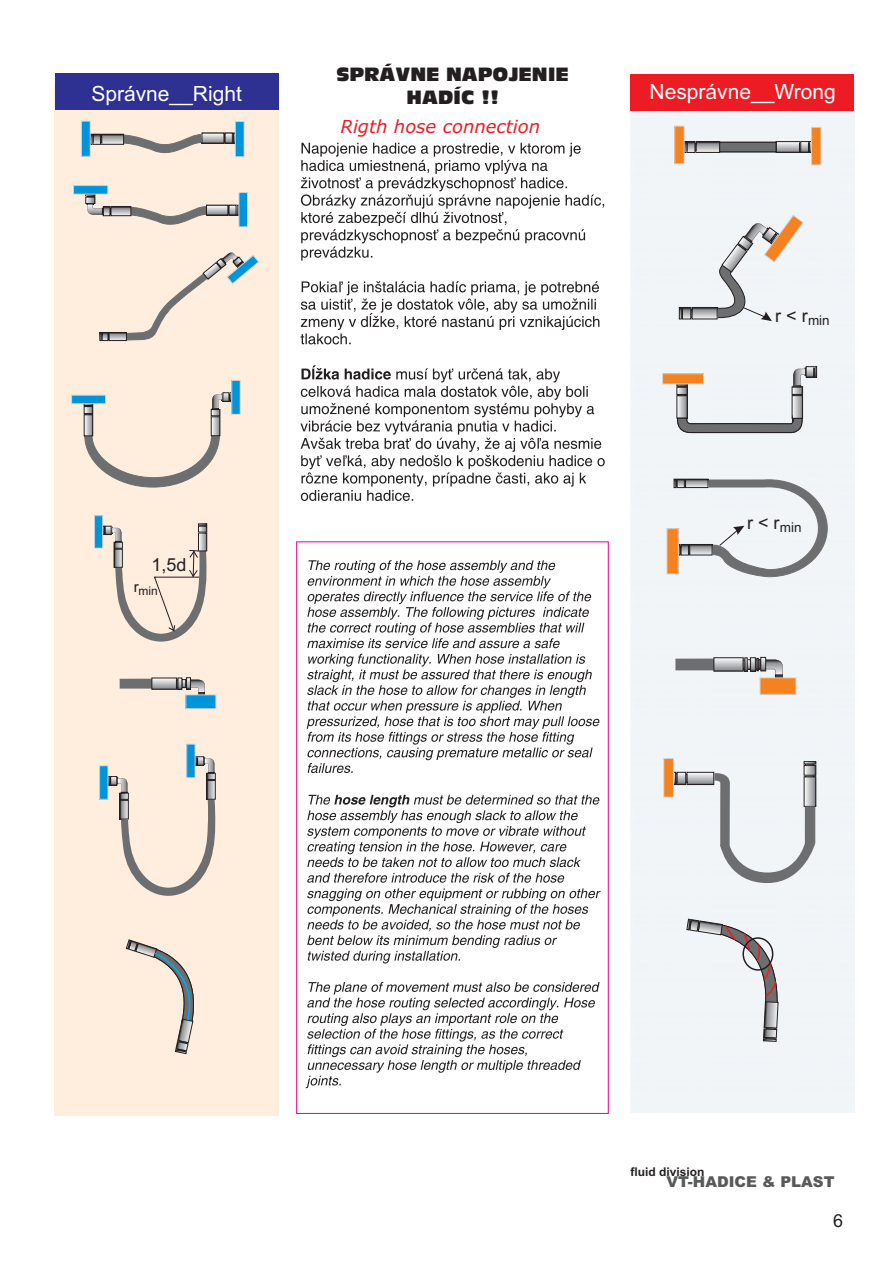
<style>
.page{position:relative;width:893px;height:1263px;background:#fff}
.page>*{position:absolute;margin:0;border:0;box-sizing:border-box;transform-origin:0 0}
.t1{font:21px "Arial";color:#fff}
.t2{font:italic 18px "Verdana";color:#ed1c24}
.t3{font:18px "Arial";color:#231f20}
.t4{font:700 17.85px/23.9px "Antique Olive Compact";color:#231f20;text-align:center}
.t5{font:900 15px "Arial";color:#58595b}
.t6{font:700 12px "Arial";color:#231f20}
.t7{font:12px "Arial";color:#231f20}
</style>
<div class="page">
<div style="left:55px;top:110px;width:223px;height:1006px;background:#ffeddd"></div>
<div style="left:631px;top:79px;width:224px;height:1033px;background:#f1f5f8"></div>
<svg style="left:676px;top:366px;width:141px;height:67px"></svg>
<div style="left:662px;top:374px;width:41px;height:10px;background:#f5821f"></div>
<svg style="left:689px;top:774px;width:23px;height:9px"></svg>
<div style="left:687px;top:772px;width:27px;height:13px;border:1px solid #231f20"></div>
<svg style="left:673px;top:772px;width:14px;height:13px"></svg>
<svg style="left:714px;top:761px;width:102px;height:122px"></svg>
<div style="left:664px;top:759px;width:9px;height:38px;background:#f5821f"></div>
<div style="left:663px;top:758px;width:10px;height:39px;border:1px solid #d1d3d4"></div>
<svg style="left:675px;top:659px;width:39px;height:11px"></svg>
<svg style="left:716px;top:660px;width:25px;height:9px"></svg>
<div style="left:714px;top:658px;width:29px;height:13px;border:1px solid #231f20"></div>
<div style="left:760px;top:657px;width:6px;height:14px;border:1px solid #231f20"></div>
<svg style="left:743px;top:658px;width:40px;height:20px"></svg>
<div style="left:760px;top:678px;width:36px;height:16px;background:#f5821f"></div>
<div style="left:760px;top:678px;width:36px;height:17px;border:1px solid #d1d3d4"></div>
<svg style="left:694px;top:309px;width:21px;height:8px"></svg>
<div style="left:692px;top:307px;width:25px;height:12px;border:1px solid #231f20"></div>
<svg style="left:679px;top:307px;width:13px;height:12px"></svg>
<svg style="left:687px;top:481px;width:15px;height:5px"></svg>
<div style="left:685px;top:479px;width:23px;height:9px;border:1px solid #231f20"></div>
<svg style="left:674px;top:479px;width:12px;height:9px"></svg>
<svg style="left:691px;top:546px;width:11px;height:7px"></svg>
<div style="left:689px;top:544px;width:23px;height:11px;border:1px solid #231f20"></div>
<svg style="left:678px;top:544px;width:12px;height:11px"></svg>
<div style="left:667px;top:529px;width:11px;height:45px;background:#f5821f"></div>
<svg style="left:129px;top:206px;width:78px;height:21px;background:#c2b8af"></svg>
<svg style="left:208px;top:207px;width:18px;height:6px"></svg>
<div style="left:206px;top:205px;width:22px;height:10px;border:1px solid #231f20"></div>
<svg style="left:228px;top:205px;width:11px;height:10px"></svg>
<div style="left:229px;top:205px;width:7px;height:10px;border:1px solid #231f20"></div>
<svg style="left:113px;top:208px;width:16px;height:6px"></svg>
<div style="left:111px;top:206px;width:20px;height:10px;border:1px solid #231f20"></div>
<svg style="left:86px;top:194px;width:25px;height:22px"></svg>
<div style="left:74px;top:186px;width:34px;height:8px;background:#0095da"></div>
<div style="left:73px;top:185px;width:35px;height:9px;border:1px solid #d1d3d4"></div>
<div style="left:239px;top:193px;width:8px;height:34px;background:#0095da"></div>
<div style="left:239px;top:192px;width:9px;height:35px;border:1px solid #d1d3d4"></div>
<svg style="left:122px;top:134px;width:81px;height:21px;background:#c0b6ae"></svg>
<svg style="left:103px;top:136px;width:19px;height:6px"></svg>
<div style="left:101px;top:134px;width:23px;height:10px;border:1px solid #231f20"></div>
<svg style="left:90px;top:134px;width:12px;height:11px"></svg>
<svg style="left:204px;top:135px;width:18px;height:6px"></svg>
<svg style="left:224px;top:133px;width:11px;height:10px"></svg>
<div style="left:225px;top:133px;width:7px;height:10px;border:1px solid #231f20"></div>
<div style="left:235px;top:122px;width:9px;height:35px;background:#0095da"></div>
<div style="left:235px;top:121px;width:9px;height:36px;border:1px solid #d1d3d4"></div>
<div style="left:81px;top:121px;width:9px;height:35px;background:#0095da"></div>
<div style="left:81px;top:121px;width:9px;height:35px;border:1px solid #d1d3d4"></div>
<svg style="left:111px;top:334px;width:13px;height:5px"></svg>
<div style="left:109px;top:332px;width:18px;height:9px;border:1px solid #231f20"></div>
<svg style="left:100px;top:332px;width:9px;height:9px"></svg>
<svg style="left:124px;top:251px;width:135px;height:89px;background:#ecdfd3"></svg>
<svg style="left:84px;top:435px;width:136px;height:52px;background:#dccec2"></svg>
<svg style="left:86px;top:417px;width:5px;height:17px"></svg>
<div style="left:84px;top:415px;width:9px;height:21px;border:1px solid #231f20"></div>
<svg style="left:84px;top:404px;width:9px;height:11px"></svg>
<svg style="left:213px;top:419px;width:5px;height:15px"></svg>
<div style="left:211px;top:417px;width:9px;height:19px;border:1px solid #231f20"></div>
<svg style="left:211px;top:393px;width:21px;height:24px"></svg>
<div style="left:72px;top:395px;width:33px;height:9px;background:#0095da"></div>
<div style="left:71px;top:395px;width:35px;height:9px;border:1px solid #d1d3d4"></div>
<div style="left:232px;top:380px;width:8px;height:34px;background:#0095da"></div>
<svg style="left:108px;top:757px;width:109px;height:139px;background:#e7d8cb"></svg>
<div style="left:100px;top:766px;width:8px;height:33px;background:#0095da"></div>
<div style="left:99px;top:766px;width:9px;height:33px;border:1px solid #d1d3d4"></div>
<div style="left:187px;top:744px;width:8px;height:34px;background:#0095da"></div>
<div style="left:95px;top:516px;width:8px;height:32px;background:#0095da"></div>
<div style="left:94px;top:516px;width:9px;height:32px;border:1px solid #d1d3d4"></div>
<svg style="left:120px;top:679px;width:32px;height:10px"></svg>
<svg style="left:154px;top:680px;width:21px;height:7px"></svg>
<svg style="left:176px;top:678px;width:29px;height:17px"></svg>
<div style="left:186px;top:695px;width:30px;height:14px;background:#0095da"></div>
<div style="left:186px;top:695px;width:30px;height:14px;border:1px solid #d1d3d4"></div>
<svg style="left:686px;top:919px;width:92px;height:123px"></svg>
<svg style="left:126px;top:940px;width:76px;height:114px;background:#e3d7cb"></svg>
<svg style="left:778px;top:143px;width:20px;height:8px"></svg>
<div style="left:776px;top:141px;width:24px;height:12px;border:1px solid #231f20"></div>
<svg style="left:799px;top:141px;width:12px;height:12px"></svg>
<svg style="left:698px;top:144px;width:20px;height:7px"></svg>
<div style="left:696px;top:142px;width:24px;height:11px;border:1px solid #231f20"></div>
<svg style="left:684px;top:142px;width:12px;height:11px"></svg>
<div style="left:720px;top:142px;width:56px;height:10px;background:#6d6e70"></div>
<div style="left:719px;top:142px;width:57px;height:10px;border:1px solid #231f20"></div>
<div style="left:675px;top:126px;width:9px;height:38px;background:#f5821f"></div>
<div style="left:811px;top:127px;width:10px;height:38px;background:#f5821f"></div>
<div style="left:811px;top:127px;width:10px;height:38px;border:1px solid #d1d3d4"></div>
<div style="left:55px;top:73px;width:223px;height:37px;background:#2e3092"></div>
<div style="left:630px;top:74px;width:224px;height:37px;background:#ed1c24"></div>
<svg style="left:300px;top:143px;width:305px;height:358px"></svg>
<svg style="left:307px;top:560px;width:292px;height:213px"></svg>
<svg style="left:306px;top:795px;width:295px;height:293px"></svg>
<svg style="left:716px;top:215px;width:87px;height:106px"></svg>
<svg style="left:702px;top:479px;width:125px;height:98px"></svg>
<div style="left:742px;top:937px;width:31px;height:34px;border:1px solid #231f20;border-radius:50%"></div>
<svg style="left:103px;top:524px;width:105px;height:118px;background:#e3d5c8"></svg>
<p class="t4" style="left:336px;top:62px;width:234px">SPRÁVNE NAPOJENIE<br>HADÍC !!</p>
<p class="t2" style="left:340px;top:117px;width:201px">Rigth hose connection</p>
<p class="t1" style="left:91px;top:86px;width:152px">Správne__Right</p>
<p class="t1" style="left:649px;top:84px;width:188px">Nesprávne__Wrong</p>
<p class="t3" style="left:775px;top:309px;width:56px">r &lt; r<sub>min</sub></p>
<p class="t3" style="left:152px;top:558px;width:37px">1,5d</p>
<p class="t7" style="left:134px;top:586px;width:26px"><sup>r</sup>min</p>
<p class="t3" style="left:747px;top:516px;width:56px">r &lt; r<sub>min</sub></p>
<p class="t6" style="left:630px;top:1167px;width:75px">fluid division</p>
<p class="t5" style="left:666px;top:1173px;width:170px">VT-HADICE &amp; PLAST</p>
<p class="t3" style="left:833px;top:1214px;width:12px">6</p>
</div>
